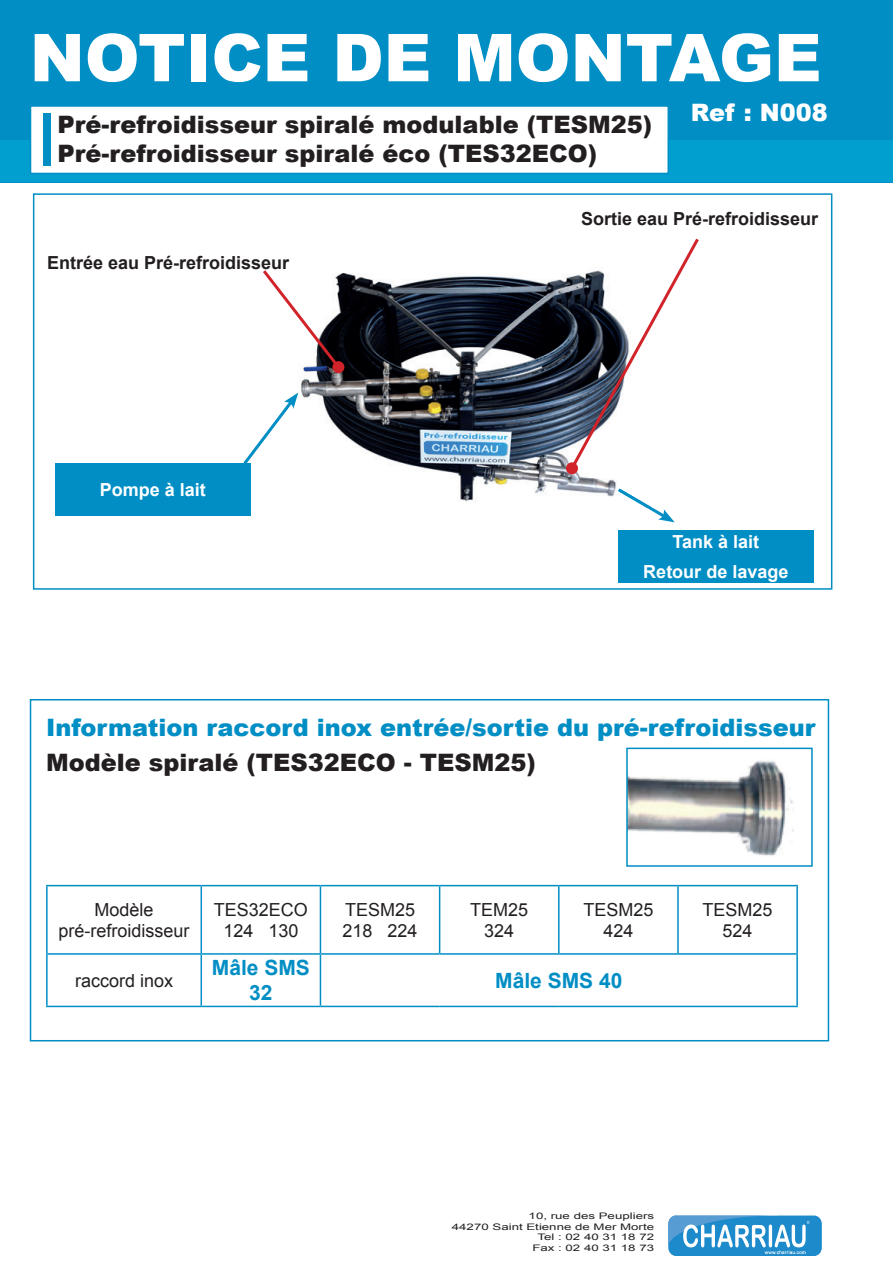
<style>
.page{position:relative;width:893px;height:1263px;background:#fff}
.page>*{position:absolute;margin:0;border:0;box-sizing:border-box;transform-origin:0 0}
.t1{font:900 66px "Arial";color:#fff}
.t2{font:900 24px/28.8px "Arial";color:#231f20}
.t3{font:900 24px "Arial";color:#008ec5}
.t4{font:900 24px "Arial";color:#fff}
.t5{font:700 21px/25.2px "Arial";color:#008ec5;text-align:center}
.t6{font:18px/21.6px "Arial";color:#231f20;text-align:center}
.t7{font:700 18px "Arial";color:#231f20}
.t8{font:700 18px/30.2px "Arial";color:#fff;text-align:center}
.t9{font:9px/10.8px "Arial";color:#231f20;text-align:right;scale:1.48 1}
</style>
<div class="page">
<div style="left:0;top:0;width:893px;height:182px;background:#008ec5"></div>
<div style="left:0;top:140px;width:893px;height:42px;background:#009fd0"></div>
<div style="left:30px;top:105px;width:639px;height:69px;background:#fff;border:2px solid #008ec5"></div>
<div style="left:43px;top:113px;width:7px;height:53px;background:#008ec5"></div>
<div style="left:668px;top:1215px;width:154px;height:41px;background:#1d8bcb;border-radius:8px"></div>
<svg style="left:668px;top:1215px;width:141px;height:39px"></svg>
<svg style="left:30px;top:699px;width:799px;height:342px"></svg>
<div style="left:618px;top:530px;width:196px;height:52px;background:#008ec5"></div>
<div style="left:55px;top:463px;width:196px;height:53px;background:#008ec5"></div>
<svg style="left:243px;top:392px;width:55px;height:71px"></svg>
<svg style="left:647px;top:508px;width:28px;height:14px"></svg>
<img style="left:298px;top:273px;width:355px;height:235px">
<img style="left:618px;top:488px;width:34px;height:20px">
<svg style="left:263px;top:270px;width:80px;height:101px"></svg>
<div style="left:332px;top:361px;width:12px;height:12px;background:#d1232a;border-radius:50%"></div>
<svg style="left:568px;top:238px;width:131px;height:234px"></svg>
<div style="left:566px;top:462px;width:12px;height:12px;background:#d1232a;border-radius:50%"></div>
<div style="left:33px;top:193px;width:799px;height:397px;border:2px solid #008ec5"></div>
<img style="left:629px;top:751px;width:175px;height:113px">
<div style="left:626px;top:748px;width:187px;height:119px;border:2px solid #008ec5"></div>
<hr style="left:46px;top:885px;width:155px;height:1px;background:#008ec5">
<hr style="left:46px;top:886px;width:2px;height:67px;background:#008ec5">
<hr style="left:201px;top:885px;width:119px;height:1px;background:#008ec5">
<hr style="left:201px;top:886px;width:1px;height:67px;background:#008ec5">
<hr style="left:320px;top:885px;width:120px;height:1px;background:#008ec5">
<hr style="left:320px;top:886px;width:1px;height:67px;background:#008ec5">
<hr style="left:440px;top:885px;width:119px;height:1px;background:#008ec5">
<hr style="left:439px;top:886px;width:1px;height:67px;background:#008ec5">
<hr style="left:559px;top:885px;width:119px;height:1px;background:#008ec5">
<hr style="left:558px;top:886px;width:2px;height:67px;background:#008ec5">
<hr style="left:678px;top:885px;width:120px;height:1px;background:#008ec5">
<hr style="left:677px;top:886px;width:2px;height:67px;background:#008ec5">
<hr style="left:796px;top:886px;width:2px;height:67px;background:#008ec5">
<hr style="left:46px;top:953px;width:155px;height:2px;background:#008ec5">
<hr style="left:46px;top:955px;width:2px;height:51px;background:#008ec5">
<hr style="left:201px;top:953px;width:119px;height:2px;background:#008ec5">
<hr style="left:201px;top:955px;width:1px;height:51px;background:#008ec5">
<hr style="left:320px;top:953px;width:120px;height:2px;background:#008ec5">
<hr style="left:320px;top:955px;width:1px;height:51px;background:#008ec5">
<hr style="left:440px;top:953px;width:119px;height:2px;background:#008ec5">
<hr style="left:559px;top:953px;width:119px;height:2px;background:#008ec5">
<hr style="left:678px;top:953px;width:120px;height:2px;background:#008ec5">
<hr style="left:796px;top:955px;width:2px;height:51px;background:#008ec5">
<hr style="left:46px;top:1006px;width:155px;height:1px;background:#008ec5">
<hr style="left:201px;top:1006px;width:119px;height:1px;background:#008ec5">
<hr style="left:320px;top:1006px;width:120px;height:1px;background:#008ec5">
<hr style="left:440px;top:1006px;width:119px;height:1px;background:#008ec5">
<hr style="left:559px;top:1006px;width:119px;height:1px;background:#008ec5">
<hr style="left:678px;top:1006px;width:120px;height:1px;background:#008ec5">
<h1 class="t1" style="left:30px;top:10px;width:793px">NOTICE DE MONTAGE</h1>
<p class="t4" style="left:691px;top:95px;width:138px">Ref : N008</p>
<p class="t2" style="left:57px;top:110px;width:596px">Pré-refroidisseur spiralé modulable (TESM25)<br>Pré-refroidisseur spiralé éco (TES32ECO)</p>
<p class="t7" style="left:47px;top:251px;width:244px">Entrée eau Pré-refroidisseur</p>
<p class="t8" style="left:100px;top:475px;width:108px">Pompe à lait</p>
<p class="t7" style="left:581px;top:207px;width:239px">Sortie eau Pré-refroidisseur</p>
<p class="t8" style="left:643px;top:527px;width:147px">Tank à lait<br>Retour de lavage</p>
<p class="t3" style="left:46px;top:709px;width:771px">Information raccord inox entrée/sortie du pré-refroidisseur</p>
<p class="t2" style="left:46px;top:748px;width:491px">Modèle spiralé (TES32ECO - TESM25)</p>
<p class="t6" style="left:59px;top:898px;width:133px">Modèle pré-refroidisseur</p>
<p class="t6" style="left:214px;top:898px;width:96px">TES32ECO<br>124 130</p>
<p class="t6" style="left:342px;top:898px;width:77px;text-align:left">TESM25<br>218 224</p>
<p class="t6" style="left:470px;top:898px;width:60px">TEM25<br>324</p>
<p class="t6" style="left:583px;top:898px;width:72px">TESM25<br>424</p>
<p class="t6" style="left:703px;top:898px;width:72px">TESM25<br>524</p>
<p class="t6" style="left:75px;top:970px;width:100px">raccord inox</p>
<p class="t5" style="left:212px;top:956px;width:100px">Mâle SMS<br>32</p>
<p class="t5" style="left:495px;top:968px;width:129px">Mâle SMS 40</p>
<p class="t9" style="left:452px;top:1210px;width:138px">10, rue des Peupliers<br>44270 Saint Etienne de Mer Morte<br>Tel : 02 40 31 18 72<br>Fax : 02 40 31 18 73</p>
</div>
